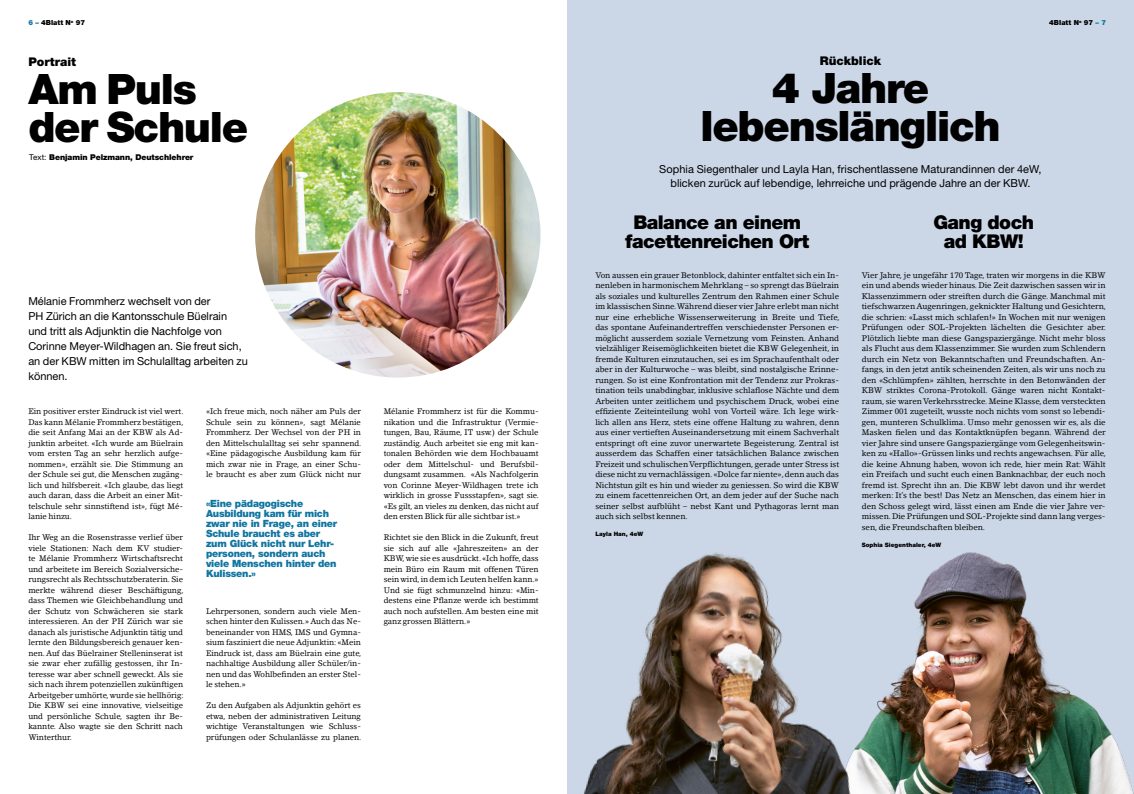
<style>
.page{position:relative;width:1134px;height:794px;background:#fff}
.page>*{position:absolute;margin:0;border:0;box-sizing:border-box;transform-origin:0 0}
.t1{font:900 42px/38px "Helvetica Neue LT Std";letter-spacing:-.03em;color:#000;text-align:center}
.t2{font:900 19px/19px "Helvetica Neue LT Std";letter-spacing:-.03em;color:#000;text-align:center}
.t3{font:900 12px "Helvetica Neue LT Std";color:#000}
.t4{font:11px/15px "Helvetica Neue LT Std";color:#000;text-align:center}
.t5{font:900 10px/10px "Helvetica Neue LT Std";letter-spacing:-.02em;color:#0f75a1}
.t6{font:8px/10.5px "Lino Letter Std";letter-spacing:-.005em;color:#000;text-align:justify}
.t7{font:900 8px "Helvetica Neue LT Std";letter-spacing:-.01em;color:#000}
.t8{font:900 7px "Helvetica Neue LT Std";color:#000}
.t9{font:900 6px "Helvetica Neue LT Std";color:#000}
.s1{color:#0f75a1}
.s2{font-weight:400}
</style>
<div class="page">
<div style="left:567px;top:0;width:567px;height:794px;background:#cbd7e7"></div>
<img style="left:255px;top:92px;width:285px;height:285px;border-radius:143px">
<img style="left:883px;top:552px;width:251px;height:242px">
<img style="left:584px;top:552px;width:299px;height:242px">
<p class="t8" style="left:28px;top:18px;width:58px"><span class="s1">6 –</span> 4Blatt N<sup>o</sup> 97</p>
<p class="t8" style="left:1049px;top:18px;width:58px">4Blatt N<sup>o</sup> 97 <span class="s1">– 7</span></p>
<h3 class="t3" style="left:28px;top:54px;width:49px">Portrait</h3>
<h1 class="t1" style="left:28px;top:70px;width:221px;text-align:left">Am Puls der Schule</h1>
<p class="t7" style="left:29px;top:153px;width:166px"><span class="s2">Text:</span> Benjamin Pelzmann, Deutschlehrer</p>
<h3 class="t4" style="left:28px;top:293px;width:221px;text-align:left">Mélanie Frommherz wechselt von der<br>PH Zürich an die Kantonsschule Büelrain und tritt als Adjunktin die Nachfolge von Corinne Meyer-Wildhagen an. Sie freut sich, an der KBW mitten im Schulalltag arbeiten zu können.</h3>
<p class="t6" style="left:28px;top:406px;width:157px">Ein positiver erster Eindruck ist viel wert.<br>Das kann Mélanie Frommherz bestätigen, die seit Anfang Mai an der KBW als Ad&shy;junktin arbeitet. «Ich wurde am Büelrain vom ersten Tag an sehr herzlich aufge&shy;nommen», erzählt sie. Die Stimmung an der Schule sei gut, die Menschen zugäng&shy;lich und hilfsbereit. «Ich glaube, das liegt auch daran, dass die Arbeit an einer Mit&shy;telschule sehr sinnstiftend ist», fügt Mé&shy;lanie hinzu.</p>
<p class="t6" style="left:28px;top:532px;width:157px">Ihr Weg an die Rosenstrasse verlief über viele Stationen: Nach dem KV studier&shy;te Mélanie Frommherz Wirtschaftsrecht und arbeitete im Bereich Sozialversiche&shy;rungsrecht als Rechtsschutzberaterin. Sie merkte während dieser Beschäftigung, dass Themen wie Gleichbehandlung und der Schutz von Schwächeren sie stark interessieren. An der PH Zürich war sie danach als juristische Adjunktin tätig und lernte den Bildungsbereich genauer ken&shy;nen. Auf das Büelrainer Stelleninserat ist sie zwar eher zufällig gestossen, ihr In&shy;teresse war aber schnell geweckt. Als sie sich nach ihrem potenziellen zukünftigen Arbeitgeber umhörte, wurde sie hellhörig:<br>Die KBW sei eine innovative, vielseitige und persönliche Schule, sagten ihr Be&shy;kannte. Also wagte sie den Schritt nach Winterthur.</p>
<p class="t6" style="left:206px;top:406px;width:157px">«Ich freue mich, noch näher am Puls der Schule sein zu können», sagt Mélanie Frommherz. Der Wechsel von der PH in den Mittelschulalltag sei sehr spannend. «Eine pädagogische Ausbildung kam für mich zwar nie in Frage, an einer Schu&shy;le braucht es aber zum Glück nicht nur</p>
<p class="t5" style="left:206px;top:498px;width:133px">«Eine pädagogische<br>Ausbildung kam für mich zwar nie in Frage, an einer<br>Schule braucht es aber zum Glück nicht nur Lehr&shy;personen, sondern auch viele Menschen hinter den<br>Kulissen.»</p>
<p class="t6" style="left:206px;top:605px;width:157px">Lehrpersonen, sondern auch viele Men&shy;schen hinter den Kulissen.» Auch das Ne&shy;beneinander von HMS, IMS und Gymna&shy;sium fasziniert die neue Adjunktin: «Mein Eindruck ist, dass am Büelrain eine gute, nachhaltige Ausbildung aller Schüler/in&shy;nen und das Wohlbefinden an erster Stel&shy;le stehen.»</p>
<p class="t6" style="left:206px;top:700px;width:157px">Zu den Aufgaben als Adjunktin gehört es etwa, neben der administrativen Leitung wichtige Veranstaltungen wie Schluss&shy;prüfungen oder Schulanlässe zu planen.</p>
<p class="t6" style="left:384px;top:406px;width:157px">Mélanie Frommherz ist für die Kommu&shy;nikation und die Infrastruktur (Vermie&shy;tungen, Bau, Räume, IT usw.) der Schule zuständig. Auch arbeitet sie eng mit kan&shy;tonalen Behörden wie dem Hochbauamt oder dem Mittelschul- und Berufsbil&shy;dungsamt zusammen. «Als Nachfolgerin von Corinne Meyer-Wildhagen trete ich wirklich in grosse Fussstapfen», sagt sie. «Es gilt, an vieles zu denken, das nicht auf den ersten Blick für alle sichtbar ist.»</p>
<p class="t6" style="left:384px;top:532px;width:156px">Richtet sie den Blick in die Zukunft, freut sie sich auf alle «Jahreszeiten» an der KBW, wie sie es ausdrückt. «Ich hoffe, dass mein Büro ein Raum mit offenen Türen sein wird, in dem ich Leuten helfen kann.» Und sie fügt schmunzelnd hinzu: «Min&shy;destens eine Pflanze werde ich bestimmt auch noch aufstellen. Am besten eine mit ganz grossen Blättern.»</p>
<h3 class="t3" style="left:820px;top:54px;width:63px">Rückblick</h3>
<h1 class="t1" style="left:700px;top:69px;width:302px">4 Jahre lebenslänglich</h1>
<h3 class="t4" style="left:659px;top:162px;width:384px;line-height:14px">Sophia Siegenthaler und Layla Han, frischentlassene Maturandinnen der 4eW, blicken zurück auf lebendige, lehrreiche und prägende Jahre an der KBW.</h3>
<h2 class="t2" style="left:625px;top:213px;width:185px">Balance an einem facettenreichen Ort</h2>
<p class="t6" style="left:595px;top:269px;width:246px">Von aussen ein grauer Betonblock, dahinter entfaltet sich ein In&shy;nenleben in harmonischem Mehrklang – so sprengt das Büelrain als soziales und kulturelles Zentrum den Rahmen einer Schule im klassischen Sinne. Während dieser vier Jahre erlebt man nicht nur eine erhebliche Wissenserweiterung in Breite und Tiefe, das spontane Aufeinandertreffen verschiedenster Personen er&shy;möglicht ausserdem soziale Vernetzung vom Feinsten. Anhand vielzähliger Reisemöglichkeiten bietet die KBW Gelegenheit, in fremde Kulturen einzutauchen, sei es im Sprachaufenthalt oder aber in der Kulturwoche – was bleibt, sind nostalgische Erinne&shy;rungen. So ist eine Konfrontation mit der Tendenz zur Prokras&shy;tination teils unabdingbar, inklusive schlaflose Nächte und dem Arbeiten unter zeitlichem und psychischem Druck, wobei eine effiziente Zeiteinteilung wohl von Vorteil wäre. Ich lege wirk&shy;lich allen ans Herz, stets eine offene Haltung zu wahren, denn aus einer vertieften Auseinandersetzung mit einem Sachverhalt entspringt oft eine zuvor unerwartete Begeisterung. Zentral ist ausserdem das Schaffen einer tatsächlichen Balance zwischen Freizeit und schulischen Verpflichtungen, gerade unter Stress ist diese nicht zu vernachlässigen. «Dolce far niente», denn auch das Nichtstun gilt es hin und wieder zu geniessen. So wird die KBW zu einem facettenreichen Ort, an dem jeder auf der Suche nach seiner selbst aufblüht – nebst Kant und Pythagoras lernt man auch sich selbst kennen.</p>
<p class="t9" style="left:595px;top:530px;width:50px">Layla Han, 4eW</p>
<h2 class="t2" style="left:933px;top:213px;width:102px">Gang doch ad KBW!</h2>
<p class="t6" style="left:862px;top:269px;width:246px">Vier Jahre, je ungefähr 170 Tage, traten wir morgens in die KBW ein und abends wieder hinaus. Die Zeit dazwischen sassen wir in Klassenzimmern oder streiften durch die Gänge. Manchmal mit tiefschwarzen Augenringen, geknickter Haltung und Gesichtern, die schrien: «Lasst mich schlafen!» In Wochen mit nur wenigen Prüfungen oder SOL-Projekten lächelten die Gesichter aber.<br>Plötzlich liebte man diese Gangspaziergänge. Nicht mehr bloss als Flucht aus dem Klassenzimmer. Sie wurden zum Schlendern durch ein Netz von Bekanntschaften und Freundschaften. An&shy;fangs, in den jetzt antik scheinenden Zeiten, als wir uns noch zu den «Schlümpfen» zählten, herrschte in den Betonwänden der KBW striktes Corona-Protokoll. Gänge waren nicht Kontakt&shy;raum, sie waren Verkehrsstrecke. Meine Klasse, dem versteckten Zimmer 001 zugeteilt, wusste noch nichts vom sonst so lebendi&shy;gen, munteren Schulklima. Umso mehr genossen wir es, als die Masken fielen und das Kontaktknüpfen begann. Während der vier Jahre sind unsere Gangspaziergänge vom Gelegenheitswin&shy;ken zu «Hallo»-Grüssen links und rechts angewachsen. Für alle, die keine Ahnung haben, wovon ich rede, hier mein Rat: Wählt ein Freifach und sucht euch einen Banknachbar, der euch noch fremd ist. Sprecht ihn an. Die KBW lebt davon und ihr werdet merken: It’s the best! Das Netz an Menschen, das einem hier in den Schoss gelegt wird, lässt einen am Ende die vier Jahre ver&shy;missen. Die Prüfungen und SOL-Projekte sind dann lang verges&shy;sen, die Freundschaften bleiben.</p>
<p class="t9" style="left:862px;top:541px;width:81px">Sophia Siegenthaler, 4eW</p>
</div>
